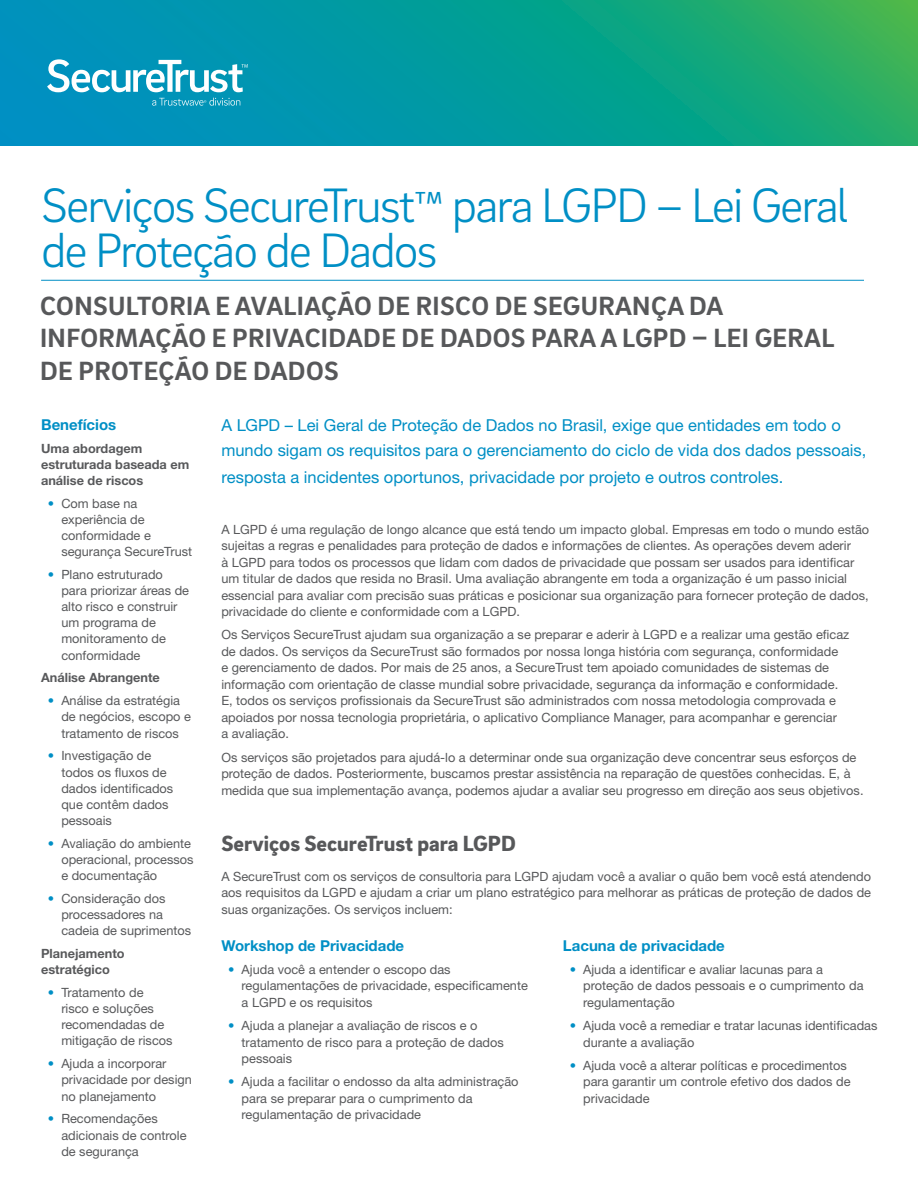
<style>
.page{position:relative;width:918px;height:1188px;background:#fff}
.page>*{position:absolute;margin:0;border:0;box-sizing:border-box;transform-origin:0 0}
.Product_Name{font:300 49.5px/45px "Brix Sans";letter-spacing:-.04em;color:#008fc5}
.Prodcut_Description{font:700 27px/32.4px "Brix Sans";letter-spacing:.015em;color:#57585a}
.Level_1_Heading{font:900 22.5px "Brix Sans";color:#57585a}
.Intro_Copy_1_column{font:16.5px/25.5px "Helvetica Neue LT Std";color:#008fc5}
.Level_2_Heading_2_co{font:700 15px "Helvetica Neue LT Std";color:#008fc5}
.Level_2_Heading{font:700 15px "Helvetica Neue LT Std";color:#008fc5}
.Body_Text_1_Column{font:12.75px/16.5px "Helvetica Neue LT Std";color:#58595b}
.Paragraph_Style_1{font:700 12.75px/16.2px "Helvetica Neue LT Std";color:#58595b}
.s1{font-weight:700;color:#008fc5}
</style>
<div class="page">
<svg style="left:0;top:0;width:918px;height:145px;background:#0a9e95"></svg>
<hr style="left:41px;top:280px;width:823px;height:1px;background:#008fc5">
<svg style="left:152px;top:98px;width:88px;height:8px"></svg>
<svg style="left:47px;top:59px;width:201px;height:33px"></svg>
<p class="Product_Name" style="left:41px;top:181px;width:808px">Serviços SecureTrust™ para LGPD – Lei Geral de Proteção de Dados</p>
<p class="Prodcut_Description" style="left:40px;top:288px;width:796px">CONSULTORIA E AVALIAÇÃO DE RISCO DE SEGURANÇA DA<br>INFORMAÇÃO E PRIVACIDADE DE DADOS PARA A LGPD – LEI GERAL<br>DE PROTEÇÃO DE DADOS</p>
<p class="Level_2_Heading" style="left:41px;top:415px;width:77px">Benefícios</p>
<p class="Paragraph_Style_1" style="left:41px;top:440px;width:150px">Uma abordagem estruturada baseada em análise de riscos</p>
<p class="Body_Text_1_Column" style="left:61px;top:495px;width:132px;text-indent:-14px"><span class="s1">•</span> Com base na experiência de conformidade e segurança SecureTrust</p>
<p class="Body_Text_1_Column" style="left:61px;top:566px;width:129px;text-indent:-14px"><span class="s1">•</span> Plano estruturado para priorizar áreas de alto risco e construir um programa de monitoramento de conformidade</p>
<p class="Paragraph_Style_1" style="left:41px;top:670px;width:120px">Análise Abrangente</p>
<p class="Body_Text_1_Column" style="left:61px;top:693px;width:131px;text-indent:-14px"><span class="s1">•</span> Análise da estratégia de negócios, escopo e tratamento de riscos</p>
<p class="Body_Text_1_Column" style="left:61px;top:748px;width:113px;line-height:16px;text-indent:-14px"><span class="s1">•</span> Investigação de todos os fluxos de dados identificados que contêm dados pessoais</p>
<p class="Body_Text_1_Column" style="left:61px;top:835px;width:134px;text-indent:-14px"><span class="s1">•</span> Avaliação do ambiente operacional, processos e documentação</p>
<p class="Body_Text_1_Column" style="left:61px;top:890px;width:131px;text-indent:-14px"><span class="s1">•</span> Consideração dos processadores na cadeia de suprimentos</p>
<p class="Paragraph_Style_1" style="left:41px;top:945px;width:85px">Planejamento estratégico</p>
<p class="Body_Text_1_Column" style="left:61px;top:984px;width:113px;text-indent:-14px"><span class="s1">•</span> Tratamento de risco e soluções recomendadas de mitigação de riscos</p>
<p class="Body_Text_1_Column" style="left:61px;top:1056px;width:132px;text-indent:-14px"><span class="s1">•</span> Ajuda a incorporar privacidade por design no planejamento</p>
<p class="Body_Text_1_Column" style="left:61px;top:1111px;width:127px;text-indent:-14px"><span class="s1">•</span> Recomendações adicionais de controle de segurança</p>
<p class="Intro_Copy_1_column" style="left:221px;top:412px;width:647px">A LGPD – Lei Geral de Proteção de Dados no Brasil, exige que entidades em todo o mundo sigam os requisitos para o gerenciamento do ciclo de vida dos dados pessoais,</p>
<p class="Intro_Copy_1_column" style="left:221px;top:464px;width:563px">resposta a incidentes oportunos, privacidade por projeto e outros controles.</p>
<p class="Body_Text_1_Column" style="left:221px;top:521px;width:649px">A LGPD é uma regulação de longo alcance que está tendo um impacto global. Empresas em todo o mundo estão sujeitas a regras e penalidades para proteção de dados e informações de clientes. As operações devem aderir<br>à LGPD para todos os processos que lidam com dados de privacidade que possam ser usados para identificar um titular de dados que resida no Brasil. Uma avaliação abrangente em toda a organização é um passo inicial essencial para avaliar com precisão suas práticas e posicionar sua organização para fornecer proteção de dados, privacidade do cliente e conformidade com a LGPD.</p>
<p class="Body_Text_1_Column" style="left:221px;top:626px;width:629px">Os Serviços SecureTrust ajudam sua organização a se preparar e aderir à LGPD e a realizar uma gestão eficaz de dados. Os serviços da SecureTrust são formados por nossa longa história com segurança, conformidade<br>e gerenciamento de dados. Por mais de 25 anos, a SecureTrust tem apoiado comunidades de sistemas de informação com orientação de classe mundial sobre privacidade, segurança da informação e conformidade.<br>E, todos os serviços profissionais da SecureTrust são administrados com nossa metodologia comprovada e apoiados por nossa tecnologia proprietária, o aplicativo Compliance Manager, para acompanhar e gerenciar<br>a avaliação.</p>
<p class="Body_Text_1_Column" style="left:221px;top:749px;width:644px">Os serviços são projetados para ajudá-lo a determinar onde sua organização deve concentrar seus esforços de proteção de dados. Posteriormente, buscamos prestar assistência na reparação de questões conhecidas. E, à medida que sua implementação avança, podemos ajudar a avaliar seu progresso em direção aos seus objetivos.</p>
<p class="Level_1_Heading" style="left:221px;top:828px;width:296px">Serviços SecureTrust para LGPD</p>
<p class="Body_Text_1_Column" style="left:221px;top:868px;width:651px;text-align:justify">A SecureTrust com os serviços de consultoria para LGPD ajudam você a avaliar o quão bem você está atendendo aos requisitos da LGPD e ajudam a criar um plano estratégico para melhorar as práticas de proteção de dados de suas organizações. Os serviços incluem:</p>
<p class="Level_2_Heading_2_co" style="left:221px;top:936px;width:184px">Workshop de Privacidade</p>
<p class="Body_Text_1_Column" style="left:242px;top:961px;width:288px;text-indent:-14px"><span class="s1">•</span> Ajuda você a entender o escopo das regulamentações de privacidade, especificamente a LGPD e os requisitos</p>
<p class="Body_Text_1_Column" style="left:242px;top:1017px;width:264px;text-indent:-14px"><span class="s1">•</span> Ajuda a planejar a avaliação de riscos e o tratamento de risco para a proteção de dados pessoais</p>
<p class="Body_Text_1_Column" style="left:242px;top:1073px;width:278px;text-indent:-14px"><span class="s1">•</span> Ajuda a facilitar o endosso da alta administração para se preparar para o cumprimento da regulamentação de privacidade</p>
<p class="Level_2_Heading_2_co" style="left:563px;top:936px;width:163px">Lacuna de privacidade</p>
<p class="Body_Text_1_Column" style="left:583px;top:961px;width:282px;text-indent:-14px"><span class="s1">•</span> Ajuda a identificar e avaliar lacunas para a proteção de dados pessoais e o cumprimento da regulamentação</p>
<p class="Body_Text_1_Column" style="left:583px;top:1017px;width:296px;text-indent:-14px"><span class="s1">•</span> Ajuda você a remediar e tratar lacunas identificadas durante a avaliação</p>
<p class="Body_Text_1_Column" style="left:583px;top:1057px;width:269px;text-indent:-14px"><span class="s1">•</span> Ajuda você a alterar políticas e procedimentos para garantir um controle efetivo dos dados de privacidade</p>
</div>
